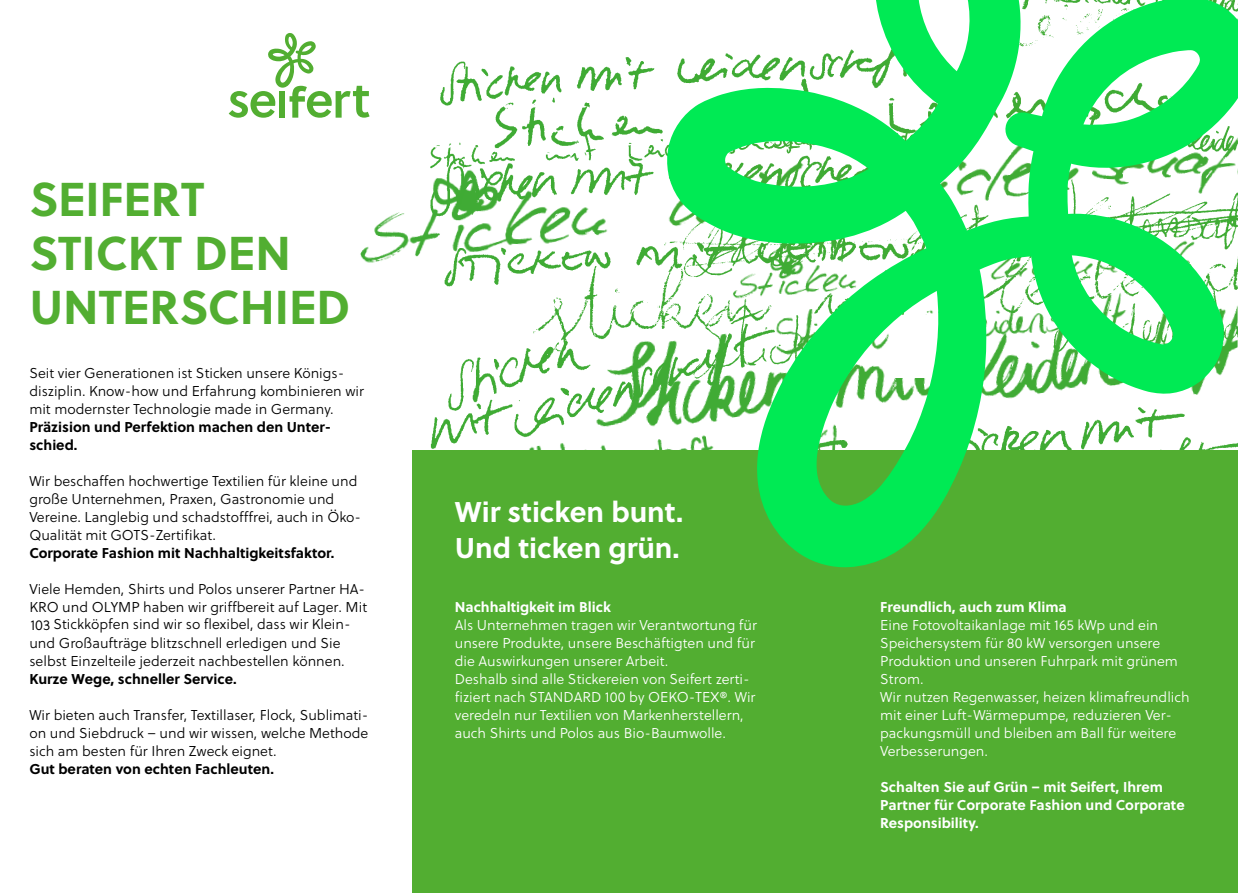
<style>
.page{position:relative;width:1238px;height:893px;background:#fff}
.page>*{position:absolute;margin:0;border:0;box-sizing:border-box;transform-origin:0 0}
.t1{font:700 47.4px/54px "Soleil";color:#52ae31}
.t2{font:700 28.5px/36px "Soleil";color:#fff}
.t3{font:14.25px/18px "Soleil Lt";color:#000}
.t4{font:14.25px/18px "Soleil Lt";color:#fff}
.t5{font:700 14.25px/18px "Soleil";color:#000}
.t6{font:700 14.25px/18px "Soleil";color:#fff}
</style>
<div class="page">
<img style="left:360px;top:57px;width:295px;height:206px">
<img style="left:383px;top:240px;width:123px;height:128px">
<img style="left:458px;top:69px;width:197px;height:59px">
<img style="left:412px;top:128px;width:253px;height:54px">
<img style="left:412px;top:383px;width:102px;height:68px">
<img style="left:514px;top:385px;width:80px;height:66px">
<img style="left:506px;top:155px;width:159px;height:230px">
<img style="left:594px;top:350px;width:71px;height:101px">
<div style="left:412px;top:451px;width:825px;height:442px;background:#52ae31"></div>
<svg style="left:229px;top:33px;width:140px;height:85px"></svg>
<svg style="left:665px;top:0;width:572px;height:568px"></svg>
<h1 class="t1" style="left:29px;top:170px;width:322px">SEIFERT<br>STICKT DEN<br>UNTERSCHIED</h1>
<p class="t3" style="left:29px;top:364px;width:336px">Seit vier Generationen ist Sticken unsere Königs&shy;disziplin. Know-how und Erfahrung kombinieren wir mit modernster Technologie made in Germany.</p>
<p class="t5" style="left:29px;top:417px;width:303px">Präzision und Perfektion machen den Unter&shy;schied.</p>
<p class="t3" style="left:29px;top:472px;width:333px">Wir beschaffen hochwertige Textilien für kleine und große Unternehmen, Praxen, Gastronomie und Vereine. Langlebig und schadstofffrei, auch in Öko-Qualität mit GOTS-Zertifikat.</p>
<p class="t5" style="left:29px;top:543px;width:306px">Corporate Fashion mit Nachhaltigkeitsfaktor.</p>
<p class="t3" style="left:29px;top:580px;width:339px">Viele Hemden, Shirts und Polos unserer Partner HA-KRO und OLYMP haben wir griffbereit auf Lager. Mit 103 Stickköpfen sind wir so flexibel, dass wir Klein&shy;und Großaufträge blitzschnell erledigen und Sie selbst Einzelteile jederzeit nachbestellen können.</p>
<p class="t5" style="left:29px;top:669px;width:209px">Kurze Wege, schneller Service.</p>
<p class="t3" style="left:29px;top:706px;width:340px;text-align:justify">Wir bieten auch Transfer, Textillaser, Flock, Sublimati&shy;on und Siebdruck – und wir wissen, welche Methode sich am besten für Ihren Zweck eignet.</p>
<p class="t5" style="left:29px;top:759px;width:246px">Gut beraten von echten Fachleuten.</p>
<h2 class="t2" style="left:455px;top:492px;width:230px">Wir sticken bunt.<br>Und ticken grün.</h2>
<p class="t6" style="left:455px;top:597px;width:158px">Nachhaltigkeit im Blick</p>
<p class="t4" style="left:455px;top:616px;width:304px">Als Unternehmen tragen wir Verantwortung für unsere Produkte, unsere Beschäftigten und für die Auswirkungen unserer Arbeit.<br>Deshalb sind alle Stickereien von Seifert zerti&shy;fiziert nach STANDARD 100 by OEKO-TEX®. Wir veredeln nur Textilien von Markenherstellern, auch Shirts und Polos aus Bio-Baumwolle.</p>
<p class="t6" style="left:880px;top:597px;width:188px">Freundlich, auch zum Klima</p>
<p class="t4" style="left:880px;top:616px;width:311px">Eine Fotovoltaikanlage mit 165 kWp und ein Speichersystem für 80 kW versorgen unsere Produktion und unseren Fuhrpark mit grünem Strom.<br>Wir nutzen Regenwasser, heizen klimafreundlich mit einer Luft-Wärmepumpe, reduzieren Ver&shy;packungsmüll und bleiben am Ball für weitere Verbesserungen.</p>
<p class="t6" style="left:880px;top:777px;width:306px">Schalten Sie auf Grün – mit Seifert, Ihrem<br>Partner für Corporate Fashion und Corporate<br>Responsibility.</p>
</div>
